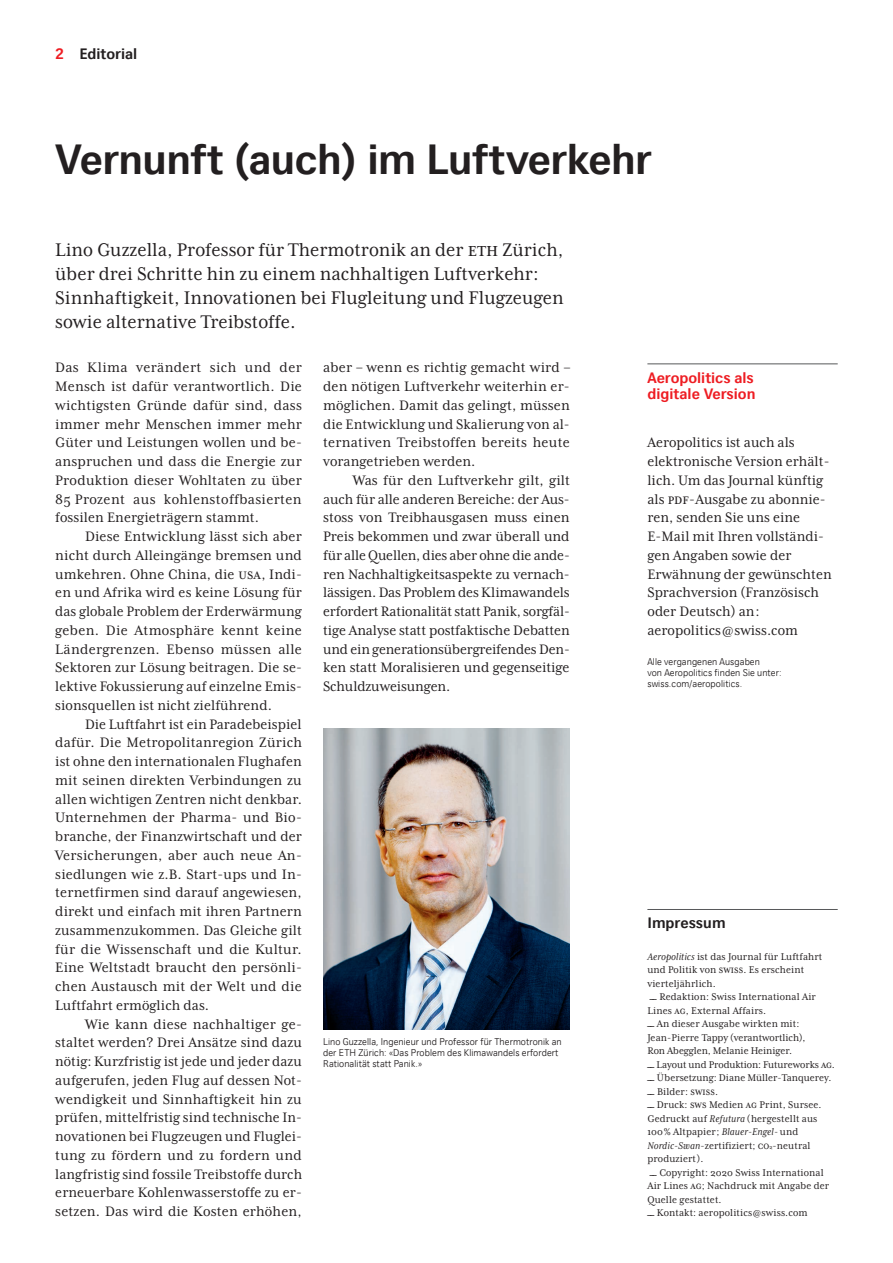
<style>
.page{position:relative;width:893px;height:1263px;background:#fff}
.page>*{position:absolute;margin:0;border:0;box-sizing:border-box;transform-origin:0 0}
.t1{font:700 42px "CH Sans";letter-spacing:-.015em;color:#231f20}
.t2{font:21px/24px "Mrs Eaves XL Serif Nar OT";color:#231f20}
.t3{font:15.75px/18.8px "Mrs Eaves XL Serif Nar OT";color:#231f20;text-align:justify}
.t4{font:700 15px/16.5px "CH Sans";color:#ee1d23}
.t5{font:700 15px "CH Sans";color:#231f20}
.t6{font:11.25px/13.5px "Mrs Eaves XL Serif Nar OT";letter-spacing:.01em;color:#231f20}
.t7{font:300 9.75px/11.2px "CH Sans";letter-spacing:.01em;color:#231f20}
.s1{color:#ee1d23}
.s2{font-style:italic}
.s3{font-weight:700;font-size:16.8px}
.s4{font-size:6.6px}
</style>
<div class="page">
<img style="left:323px;top:729px;width:247px;height:300px">
<hr style="left:647px;top:909px;width:191px;height:1px;background:#57585a">
<hr style="left:647px;top:364px;width:191px;height:1px;background:#57585a">
<p class="t5" style="left:55px;top:45px;width:84px"><span class="s1">2</span> Editorial</p>
<h1 class="t1" style="left:55px;top:133px;width:598px">Vernunft (auch) im Luftverkehr</h1>
<h2 class="t2" style="left:55px;top:237px;width:510px">Lino Guzzella, Professor für Thermotronik an der ETH Zürich, über drei Schritte hin zu einem nachhaltigen Luftverkehr:<br>Sinnhaftigkeit, Innovationen bei Flugleitung und Flugzeugen sowie alternative Treibstoffe.</h2>
<p class="t3" style="left:55px;top:358px;width:248px">Das Klima verändert sich und der Mensch ist dafür verantwortlich. Die wichtigsten Gründe dafür sind, dass immer mehr Menschen immer mehr Güter und Leistungen wollen und be&shy;anspruchen und dass die Energie zur Produktion dieser Wohltaten zu über 85 Prozent aus kohlenstoffbasierten fossilen Energieträgern stammt.</p>
<p class="t3" style="left:55px;top:527px;width:248px;text-indent:30px">Diese Entwicklung lässt sich aber nicht durch Alleingänge bremsen und umkehren. Ohne China, die USA, Indi&shy;en und Afrika wird es keine Lösung für das globale Problem der Erderwärmung geben. Die Atmosphäre kennt keine Ländergrenzen. Ebenso müssen alle Sektoren zur Lösung beitragen. Die se&shy;lektive Fokussierung auf einzelne Emis&shy;sionsquellen ist nicht zielführend.</p>
<p class="t3" style="left:55px;top:714px;width:248px;text-indent:30px">Die Luftfahrt ist ein Paradebeispiel dafür. Die Metropolitanregion Zürich ist ohne den internationalen Flughafen mit seinen direkten Verbindungen zu allen wichtigen Zentren nicht denkbar.<br>Unternehmen der Pharma- und Bio&shy;branche, der Finanzwirtschaft und der Versicherungen, aber auch neue An&shy;siedlungen wie z.B. Start-ups und In&shy;ternetfirmen sind darauf angewiesen, direkt und einfach mit ihren Partnern zusammenzukommen. Das Gleiche gilt für die Wissenschaft und die Kultur.<br>Eine Weltstadt braucht den persönli&shy;chen Austausch mit der Welt und die Luftfahrt ermöglich das.</p>
<p class="t3" style="left:55px;top:1014px;width:248px;text-indent:30px">Wie kann diese nachhaltiger ge&shy;staltet werden? Drei Ansätze sind dazu nötig: Kurzfristig ist jede und jeder dazu aufgerufen, jeden Flug auf dessen Not&shy;wendigkeit und Sinnhaftigkeit hin zu prüfen, mittelfristig sind technische In&shy;novationen bei Flugzeugen und Fluglei&shy;tung zu fördern und zu fordern und langfristig sind fossile Treibstoffe durch erneuerbare Kohlenwasserstoffe zu er&shy;setzen. Das wird die Kosten erhöhen,</p>
<p class="t3" style="left:323px;top:358px;width:248px">aber – wenn es richtig gemacht wird – den nötigen Luftverkehr weiterhin er&shy;möglichen. Damit das gelingt, müssen die Entwicklung und Skalierung von al&shy;ternativen Treibstoffen bereits heute vorangetrieben werden.</p>
<p class="t3" style="left:323px;top:471px;width:248px;text-indent:30px">Was für den Luftverkehr gilt, gilt auch für alle anderen Bereiche: der Aus&shy;stoss von Treibhausgasen muss einen Preis bekommen und zwar überall und für alle Quellen, dies aber ohne die ande&shy;ren Nachhaltigkeitsaspekte zu vernach&shy;lässigen. Das Problem des Klimawandels erfordert Rationalität statt Panik, sorgfäl&shy;tige Analyse statt postfaktische Debatten und ein generationsübergreifendes Den&shy;ken statt Moralisieren und gegenseitige Schuldzuweisungen.</p>
<p class="t7" style="left:323px;top:1035px;width:240px">Lino Guzzella, Ingenieur und Professor für Thermotronik an der ETH Zürich: «Das Problem des Klimawandels erfordert<br>Rationalität statt Panik.»</p>
<p class="t4" style="left:647px;top:369px;width:110px">Aeropolitics als digitale Version</p>
<p class="t3" style="left:647px;top:433px;width:186px;text-align:left">Aeropolitics ist auch als elektronische Version erhält&shy;lich. Um das Journal künftig als pdf-Ausgabe zu abonnie&shy;ren, senden Sie uns eine<br>E-Mail mit Ihren vollständi&shy;gen Angaben sowie der<br>Erwähnung der gewünschten<br>Sprachversion (Französisch oder Deutsch) an: aeropolitics@swiss.com</p>
<p class="t7" style="left:647px;top:656px;width:136px">Alle vergangenen Ausgaben<br>von Aeropolitics finden Sie unter: swiss.com/aeropolitics.</p>
<p class="t5" style="left:647px;top:914px;width:80px">Impressum</p>
<p class="t6" style="left:647px;top:949px;width:189px"><span class="s2">Aeropolitics</span> ist das Journal für Luftfahrt und Politik von swiss . Es erscheint vierteljährlich.<br><span class="s3">__</span> Redaktion: Swiss International Air Lines ag, External Affairs.<br><span class="s3">__</span> An dieser Ausgabe wirkten mit:<br>Jean-Pierre Tappy (verantwortlich),<br>Ron Abegglen, Melanie Heiniger.<br><span class="s3">__</span> Layout und Produktion: Futureworks ag. <span class="s3">__</span> Übersetzung: Diane Müller-Tanquerey. <span class="s3">__</span> Bilder: swiss .<br><span class="s3">__</span> Druck: sws Medien ag Print, Sursee.<br>Gedruckt auf <span class="s2">Refutura</span> (hergestellt aus 100% Altpapier; <span class="s2">Blauer-Engel-</span> und <span class="s2">Nordic-Swan</span>-zertifiziert; CO<span class="s4">2</span>-neutral produziert).<br><span class="s3">__</span> Copyright: 2020 Swiss International Air Lines ag; Nachdruck mit Angabe der Quelle gestattet.<br><span class="s3">__</span> Kontakt: aeropolitics@swiss.com</p>
</div>
